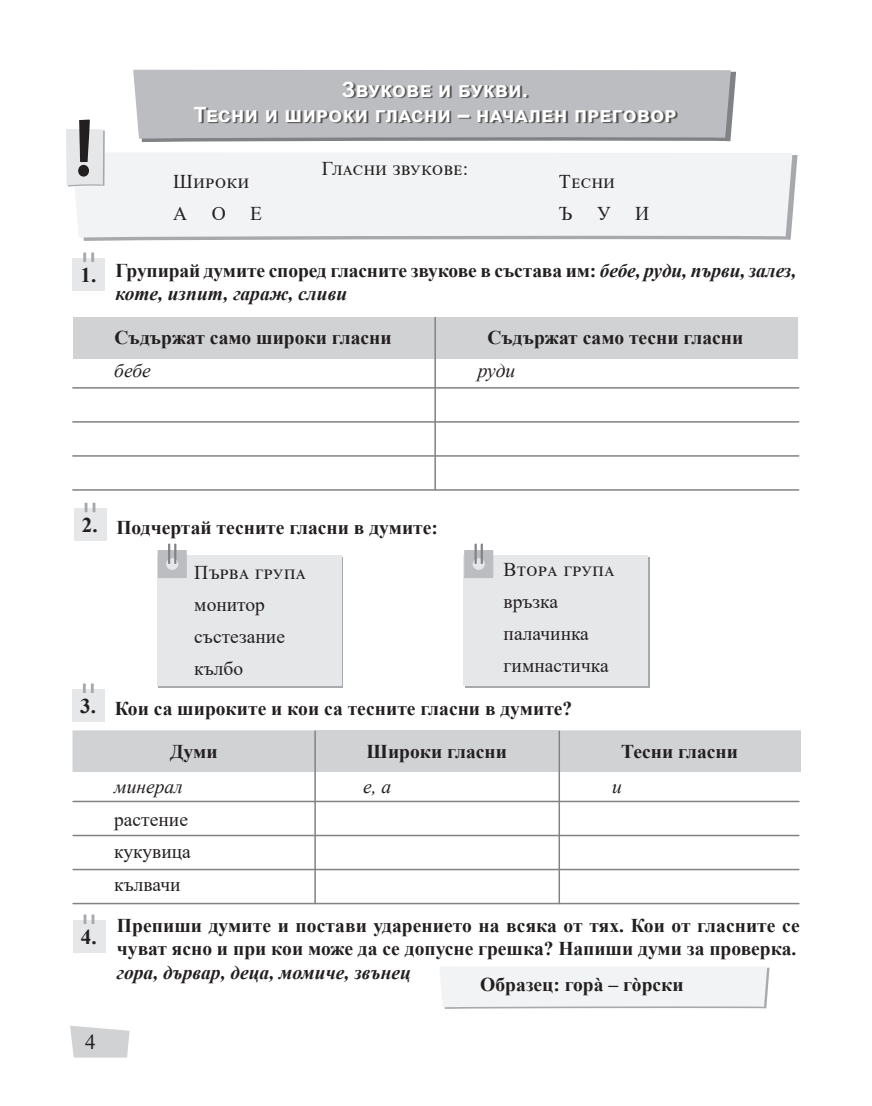
<style>
.page{position:relative;width:872px;height:1106px;background:#fff}
.page>*{position:absolute;margin:0;border:0;box-sizing:border-box;transform-origin:0 0}
.t1{font:84px "Viol BG Bold";color:#231f20}
.t2{font:700 21px/25.2px "Arial";letter-spacing:.015em;color:#fff;text-align:center}
.t3{font:700 21px "Times New Roman";color:#231f20}
.t4{font:21px "Times New Roman";color:#231f20}
.t5{font:700 19.5px/23.4px "Times New Roman";color:#231f20}
.t6{font:19.5px/32px "Times New Roman";color:#231f20}
.t7{font:italic 700 19.5px "Times New Roman";color:#231f20}
.t8{font:italic 19.5px "Times New Roman";color:#231f20}
.t9{font:19.5px "Times New Roman";letter-spacing:.03em;color:#231f20}
.s1{font-style:italic}
.s2{font-size:21px}
</style>
<div class="page">
<svg style="left:158px;top:557px;width:185px;height:131px"></svg>
<div style="left:157px;top:555px;width:184px;height:131px;background:#e6e7e9"></div>
<svg style="left:158px;top:550px;width:29px;height:28px"></svg>
<hr style="left:168px;top:543px;width:2px;height:21px;background:#808285">
<hr style="left:174px;top:543px;width:2px;height:21px;background:#808285">
<div style="left:465px;top:557px;width:184px;height:131px;background:#a8a9ad"></div>
<div style="left:463px;top:555px;width:185px;height:131px;background:#e6e7e9"></div>
<svg style="left:464px;top:550px;width:29px;height:28px"></svg>
<hr style="left:474px;top:543px;width:3px;height:21px;background:#808285">
<hr style="left:481px;top:543px;width:2px;height:21px;background:#808285">
<svg style="left:141px;top:71px;width:595px;height:71px"></svg>
<svg style="left:133px;top:70px;width:598px;height:69px;background:#babbbe"></svg>
<div style="left:72px;top:689px;width:32px;height:32px;background:#e6e7e9"></div>
<svg style="left:83px;top:683px;width:11px;height:10px"></svg>
<div style="left:73px;top:920px;width:32px;height:32px;background:#e6e7e9"></div>
<svg style="left:92px;top:914px;width:2px;height:10px"></svg>
<svg style="left:84px;top:914px;width:2px;height:10px"></svg>
<div style="left:74px;top:508px;width:32px;height:32px;background:#e6e7e9"></div>
<svg style="left:93px;top:503px;width:2px;height:9px"></svg>
<svg style="left:85px;top:503px;width:2px;height:9px"></svg>
<div style="left:195px;top:83px;width:483px;height:41px;background:#231f20;opacity:.7"></div>
<div style="left:73px;top:258px;width:32px;height:32px;background:#e6e7e9"></div>
<svg style="left:83px;top:252px;width:11px;height:10px"></svg>
<div style="left:73px;top:317px;width:360px;height:41px;background:#d1d2d4"></div>
<div style="left:433px;top:317px;width:364px;height:41px;background:#d1d2d4"></div>
<hr style="left:73px;top:387px;width:725px;height:1px;background:#808285">
<hr style="left:73px;top:421px;width:725px;height:1px;background:#808285">
<hr style="left:73px;top:455px;width:725px;height:1px;background:#808285">
<hr style="left:73px;top:489px;width:725px;height:1px;background:#808285">
<hr style="left:434px;top:317px;width:2px;height:173px;background:#808285">
<div style="left:72px;top:730px;width:729px;height:42px;background:#d1d2d4"></div>
<div style="left:315px;top:730px;width:243px;height:42px;background:#d1d2d4"></div>
<hr style="left:73px;top:800px;width:726px;height:2px;background:#808285">
<hr style="left:73px;top:834px;width:726px;height:2px;background:#808285">
<hr style="left:73px;top:868px;width:726px;height:2px;background:#808285">
<hr style="left:73px;top:902px;width:726px;height:2px;background:#808285">
<hr style="left:314px;top:731px;width:2px;height:172px;background:#808285">
<hr style="left:558px;top:731px;width:2px;height:172px;background:#808285">
<div style="left:440px;top:967px;width:329px;height:41px;background:#f2f3f4"></div>
<svg style="left:83px;top:155px;width:714px;height:86px;fill:#a8a9ad"></svg>
<div style="left:75px;top:153px;width:717px;height:84px;background:#f2f3f4"></div>
<svg style="left:66px;top:129px;width:39px;height:58px;background:#e2e3e6"></svg>
<svg style="left:70px;top:1025px;width:60px;height:32px;background:#d8d8da"></svg>
<h1 class="t1" style="left:70px;top:104px;width:28px">!</h1>
<p class="t3" style="left:81px;top:260px;width:17px">1.</p>
<p class="t2" style="left:194px;top:77px;width:484px">Звукове и букви.<br>Тесни и широки гласни – начален преговор</p>
<p class="t6" style="left:173px;top:165px;width:77px">Широки<br>А О</p>
<p class="t6" style="left:250px;top:196px;width:13px">Е</p>
<p class="t9" style="left:322px;top:155px;width:148px">Гласни звукове:</p>
<p class="t6" style="left:559px;top:165px;width:58px">Тесни<br>Ъ</p>
<p class="t6" style="left:597px;top:196px;width:54px">У И</p>
<p class="t5" style="left:116px;top:258px;width:682px">Групирай думите според гласните звукове в състава им: <span class="s1">бебе, руди, първи, залез, коте, изпит, гараж, сливи</span></p>
<p class="t5" style="left:115px;top:325px;width:278px">Съдържат само широки гласни</p>
<p class="t5" style="left:487px;top:325px;width:257px">Съдържат само тесни гласни</p>
<p class="t8" style="left:114px;top:357px;width:38px">бебе</p>
<p class="t8" style="left:477px;top:357px;width:39px">руди</p>
<p class="t5" style="left:82px;top:515px;width:357px"><span class="s2">2.</span> Подчертай тесните гласни в думите:</p>
<p class="t3" style="left:80px;top:691px;width:17px">3.</p>
<p class="t3" style="left:81px;top:921px;width:17px">4.</p>
<p class="t4" style="left:85px;top:1027px;width:12px">4</p>
<p class="t6" style="left:194px;top:556px;width:112px">Първа група монитор състезание кълбо</p>
<p class="t6" style="left:503px;top:553px;width:111px">Втора група връзка палачинка гимнастичка</p>
<p class="t5" style="left:115px;top:696px;width:459px">Кои са широките и кои са тесните гласни в думите?</p>
<p class="t5" style="left:170px;top:739px;width:49px">Думи</p>
<p class="t5" style="left:366px;top:739px;width:142px">Широки гласни</p>
<p class="t5" style="left:621px;top:739px;width:118px">Тесни гласни</p>
<p class="t8" style="left:114px;top:773px;width:70px">минерал</p>
<p class="t8" style="left:363px;top:773px;width:30px">e, a</p>
<p class="t8" style="left:612px;top:773px;width:11px">и</p>
<p class="t6" style="left:114px;top:802px;width:78px;line-height:32.5px">растение кукувица кълвачи</p>
<p class="t5" style="left:117px;top:913px;width:684px">Препиши думите и постави ударението на всяка от тях. Кои от гласните се чуват ясно и при кои може да се допусне грешка? Напиши думи за проверка.</p>
<p class="t7" style="left:117px;top:958px;width:296px">гора, дървар, деца, момиче, звънец</p>
<p class="t5" style="left:480px;top:971px;width:205px">Образец: горà – гòрски</p>
</div>
